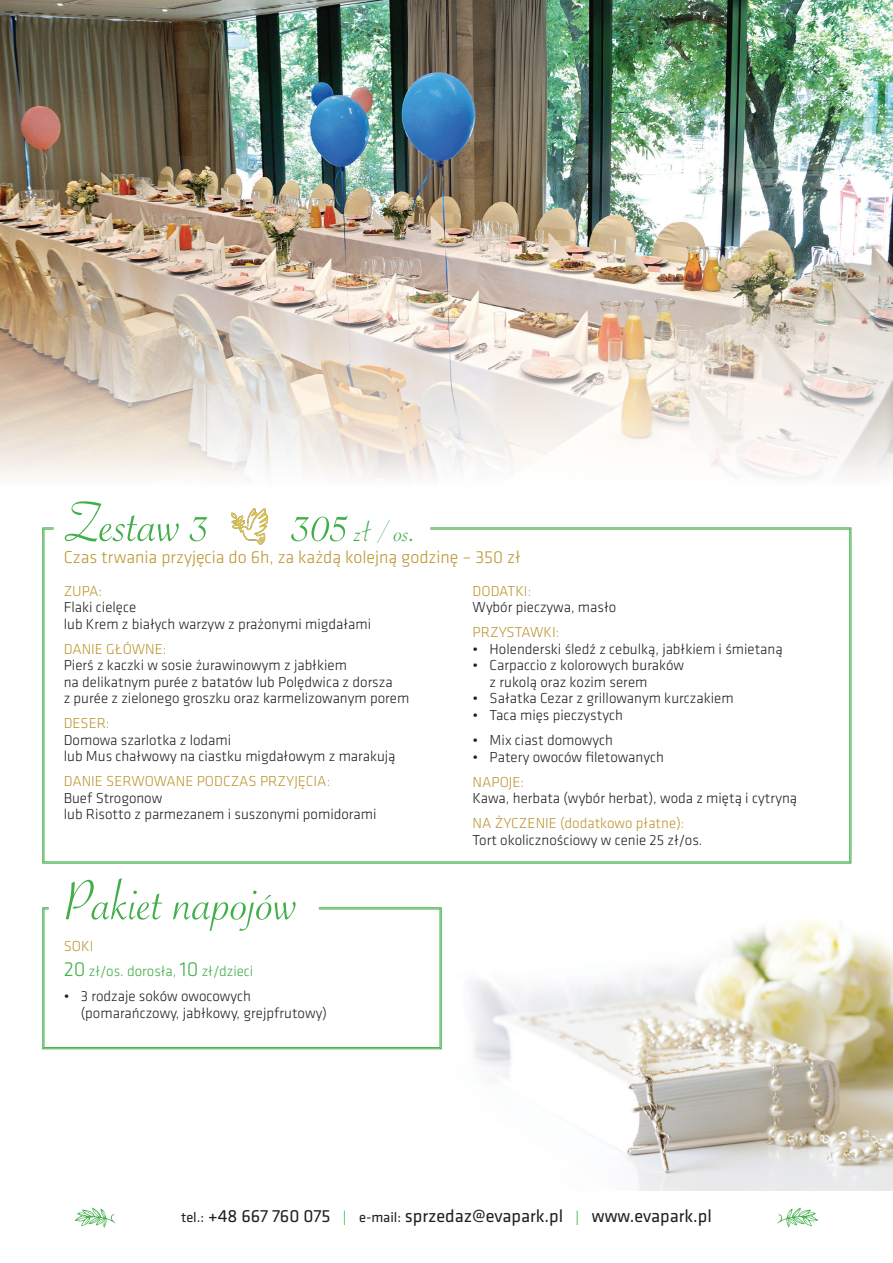
<style>
.page{position:relative;width:893px;height:1263px;background:#fff}
.page>*{position:absolute;margin:0;border:0;box-sizing:border-box;transform-origin:0 0}
.t1{font:60px "Savoye Let Plain";color:#40ae49}
.t2{font:30px "Savoye Let Plain";color:#40ae49}
._01_txt_ramka{font:18.3px "Klavika";color:#231f20}
.t3{font:300 18px "Klavika";color:#bb9632}
.t4{font:300 15px/16.5px "Klavika";color:#231f20}
.t5{font:300 15px "Klavika";color:#40ae49}
.t6{font:300 15px "Klavika";color:#bb9632}
.s1{font-size:60px}
.s2{color:#bb9632}
.s3{font-size:21px}
.s4{font-size:14.4px}
.s5{font-size:14.4px;color:#40ae49}
</style>
<div class="page">
<img style="left:0;top:0;width:893px;height:238px">
<img style="left:286px;top:834px;width:607px;height:357px">
<img style="left:0;top:238px;width:893px;height:240px">
<svg style="left:42px;top:528px;width:809px;height:335px"></svg>
<svg style="left:42px;top:907px;width:399px;height:142px"></svg>
<svg style="left:777px;top:1207px;width:42px;height:20px"></svg>
<svg style="left:74px;top:1207px;width:42px;height:21px"></svg>
<img style="left:232px;top:508px;width:36px;height:37px">
<p class="t1" style="left:66px;top:483px;width:146px">Zestaw 3</p>
<p class="t2" style="left:293px;top:512px;width:125px"><span class="s1">305</span> zł / os.</p>
<p class="t3" style="left:64px;top:548px;width:458px">Czas trwania przyjęcia do 6h, za każdą kolejną godzinę – 350 zł</p>
<p class="t4" style="left:64px;top:583px;width:309px"><span class="s2">ZUPA:<br></span>Flaki cielęce<br>lub Krem z białych warzyw z prażonymi migdałami</p>
<p class="t4" style="left:64px;top:641px;width:347px"><span class="s2">DANIE GŁÓWNE:<br></span>Pierś z kaczki w sosie żurawinowym z jabłkiem<br>na delikatnym purée z batatów lub Polędwica z dorsza<br>z purée z zielonego groszku oraz karmelizowanym porem</p>
<p class="t4" style="left:64px;top:715px;width:333px"><span class="s2">DESER:<br></span>Domowa szarlotka z lodami<br>lub Mus chałwowy na ciastku migdałowym z marakują</p>
<p class="t4" style="left:64px;top:773px;width:314px"><span class="s2">DANIE SERWOWANE PODCZAS PRZYJĘCIA:<br></span>Buef Strogonow<br>lub Risotto z parmezanem i suszonymi pomidorami</p>
<p class="t1" style="left:64px;top:862px;width:236px">Pakiet napojów</p>
<p class="t6" style="left:64px;top:938px;width:31px">SOKI</p>
<p class="t5" style="left:64px;top:963px;width:191px"><span class="s3">20</span> zł/os. dorosła, <span class="s3">10</span> zł/dzieci</p>
<p class="t4" style="left:81px;top:988px;width:248px;text-indent:-17px">• 3 rodzaje soków owocowych (pomarańczowy, jabłkowy, grejpfrutowy)</p>
<p class="t4" style="left:473px;top:583px;width:145px"><span class="s2">DODATKI:<br></span>Wybór pieczywa, masło</p>
<p class="t6" style="left:473px;top:624px;width:88px">PRZYSTAWKI:</p>
<p class="t4" style="left:473px;top:641px;width:311px">• Holenderski śledź z cebulką, jabłkiem i śmietaną</p>
<p class="t4" style="left:490px;top:657px;width:196px;text-indent:-17px">• Carpaccio z kolorowych buraków z rukolą oraz kozim serem</p>
<p class="t4" style="left:473px;top:690px;width:262px">• Sałatka Cezar z grillowanym kurczakiem</p>
<p class="t4" style="left:473px;top:707px;width:152px">• Taca mięs pieczystych</p>
<p class="t4" style="left:473px;top:732px;width:142px">• Mix ciast domowych</p>
<p class="t4" style="left:473px;top:749px;width:193px">• Patery owoców filetowanych</p>
<p class="t4" style="left:473px;top:774px;width:326px"><span class="s2">NAPOJE:<br></span>Kawa, herbata (wybór herbat), woda z miętą i cytryną</p>
<p class="t4" style="left:473px;top:815px;width:231px"><span class="s2">NA ŻYCZENIE (dodatkowo płatne):<br></span>Tort okolicznościowy w cenie 25 zł/os.</p>
<p class="_01_txt_ramka" style="left:181px;top:1206px;width:532px"><span class="s4">tel.:</span> +48 667 760 075 <span class="s5">|</span> <span class="s4">e-mail:</span> sprzedaz@evapark.pl <span class="s5">|</span> www.evapark.pl</p>
</div>
